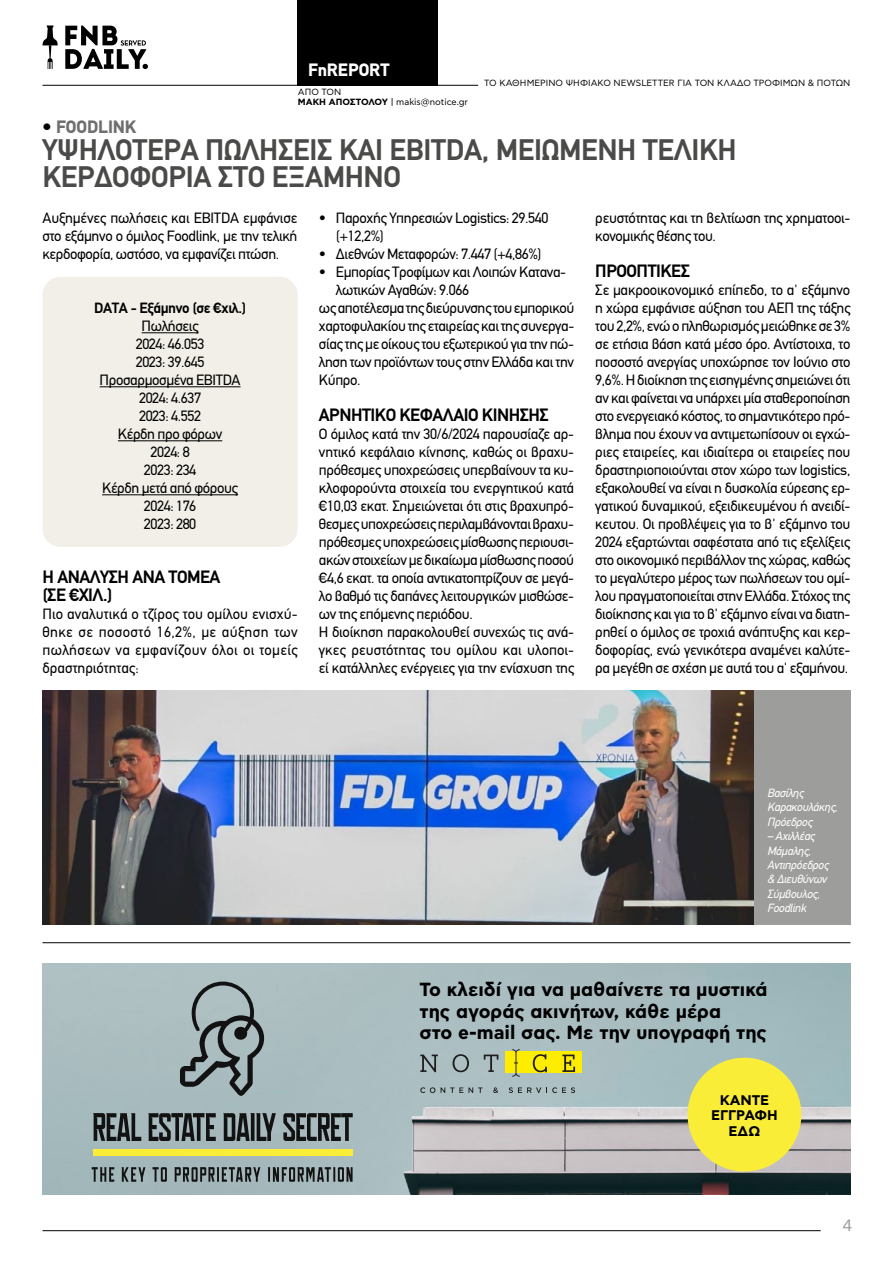
<style>
.page{position:relative;width:893px;height:1263px;background:#fff}
.page>*{position:absolute;margin:0;border:0;box-sizing:border-box;transform-origin:0 0}
.t1{font:700 30px/27px "PF Din Text";letter-spacing:-.01em;color:#4a4a49}
.t2{font:700 19.05px/21.8px "CF Asty Std";color:#000}
.t3{font:700 18px/18px "PF Din Text";letter-spacing:-.025em;color:#000}
.t4{font:900 18px "PF Din Text";letter-spacing:-.01em;color:#706f6f}
.t5{font:900 18px "PF Din Text";color:#fff}
.t6{font:16.5px "CF Asty Std";color:#9d9d9c}
.t7{font:15px/18px "PF Din Text";letter-spacing:-.025em;color:#000;text-align:justify}
.t8{font:700 15px "PF Din Text";letter-spacing:-.025em;color:#000}
.t9{font:700 13.95px/15.5px "CF Asty Std";color:#000;text-align:center}
.t10{font:italic 12px/14.4px "PF Din Text";letter-spacing:-.02em;color:#fff}
.t11{font:9px/10.5px "CF Asty Std";color:#000}
.s1{font-weight:700}
.s2{color:#000}
</style>
<div class="page">
<svg style="left:43px;top:26px;width:15px;height:43px"></svg>
<svg style="left:65px;top:26px;width:83px;height:43px"></svg>
<hr style="left:43px;top:85px;width:435px;height:1px;background:#000">
<hr style="left:43px;top:1230px;width:778px;height:1px;background:#000">
<div style="left:43px;top:277px;width:255px;height:270px;background:#f1efe7;border-radius:18px"></div>
<hr style="left:142px;top:332px;width:57px;height:1px;background:#000">
<hr style="left:100px;top:386px;width:141px;height:1px;background:#000">
<hr style="left:118px;top:440px;width:104px;height:1px;background:#000">
<hr style="left:102px;top:494px;width:136px;height:1px;background:#000">
<hr style="left:43px;top:942px;width:807px;height:1px;background:#000">
<div style="left:298px;top:0;width:140px;height:85px;background:#000"></div>
<img style="left:129px;top:964px;width:721px;height:231px">
<svg style="left:180px;top:981px;width:87px;height:115px;background:#879597"></svg>
<div style="left:93px;top:1149px;width:260px;height:7px;background:#faed38"></div>
<svg style="left:93px;top:1113px;width:260px;height:28px;background:#5a6466"></svg>
<svg style="left:92px;top:1167px;width:261px;height:15px;background:#687376"></svg>
<div style="left:505px;top:1051px;width:77px;height:22px;background:#ffed00"></div>
<svg style="left:420px;top:1054px;width:18px;height:18px"></svg>
<svg style="left:453px;top:1054px;width:16px;height:18px"></svg>
<svg style="left:484px;top:1054px;width:14px;height:18px"></svg>
<svg style="left:533px;top:1054px;width:14px;height:18px"></svg>
<svg style="left:562px;top:1054px;width:13px;height:18px"></svg>
<svg style="left:512px;top:1049px;width:8px;height:28px"></svg>
<svg style="left:420px;top:1087px;width:15px;height:6px"></svg>
<svg style="left:441px;top:1087px;width:41px;height:6px"></svg>
<svg style="left:493px;top:1087px;width:5px;height:6px"></svg>
<svg style="left:509px;top:1087px;width:66px;height:6px"></svg>
<div style="left:687px;top:1058px;width:114px;height:113px;background:#faed38;border-radius:50%"></div>
<img style="left:43px;top:691px;width:711px;height:234px">
<div style="left:754px;top:691px;width:96px;height:234px;background:#9d9d9c"></div>
<p class="t5" style="left:308px;top:59px;width:83px">FnREPORT</p>
<p class="t11" style="left:298px;top:87px;width:172px">ΑΠΌ ΤΟΝ<br><span class="s1">ΜΆΚΗ ΑΠΟΣΤΌΛΟΥ</span> | makis@notice.gr</p>
<p class="t11" style="left:484px;top:78px;width:368px">ΤΟ ΚΑΘΗΜΕΡΙΝΌ ΨΗΦΙΑΚΌ NEWSLETTER ΓΙΑ ΤΟΝ ΚΛΆΔΟ ΤΡΟΦΊ ΜΩΝ &amp; ΠΟΤΏΝ</p>
<p class="t4" style="left:43px;top:116px;width:95px"><span class="s2">•</span> FOODLINK</p>
<h1 class="t1" style="left:43px;top:136px;width:691px">ΥΨΗΛΌΤΕΡΑ ΠΩΛΉΣΕΙΣ ΚΑΙ EBITDA, ΜΕΙΩΜΈΝΗ ΤΕΛΙΚΉ<br>ΚΕΡΔΟΦΟΡΊΑ ΣΤΟ ΕΞΆΜΗΝΟ</h1>
<p class="t7" style="left:43px;top:209px;width:256px">Αυξημένες πωλήσεις και EBITDA εμφάνισε στο εξάμηνο ο όμιλος Foodlink, με την τελική κερδοφορία, ωστόσο, να εμφανίζει πτώση.</p>
<p class="t7" style="left:336px;top:209px;width:214px;text-indent:-17px">• Παροχής Υπηρεσιών Logistics: 29.540 (+12,2%)</p>
<p class="t7" style="left:319px;top:245px;width:224px">• Διεθνών Μεταφορών: 7.447 (+4,86%)</p>
<p class="t7" style="left:319px;top:263px;width:249px">• Εμπορίας Τροφίμων και Λοιπών Κατανα-</p>
<p class="t7" style="left:336px;top:281px;width:135px">λωτικών Αγαθών: 9.066</p>
<p class="t7" style="left:319px;top:299px;width:257px">ως αποτέλεσμα της διεύρυνσης του εμπορικού</p>
<p class="t7" style="left:319px;top:317px;width:257px">χαρτοφυλακίου της εταιρείας και της συνεργα-</p>
<p class="t7" style="left:319px;top:335px;width:257px">σίας της με οίκους του εξωτερικού για την πώ-</p>
<p class="t7" style="left:319px;top:353px;width:257px">ληση των προϊόντων τους στην Ελλάδα και την</p>
<p class="t7" style="left:319px;top:371px;width:43px">Κύπρο.</p>
<p class="t3" style="left:319px;top:406px;width:231px">ΑΡΝΗΤΙΚΟ ΚΕΦΑΛΑΙΟ ΚΙΝΗΣΗΣ</p>
<p class="t7" style="left:319px;top:425px;width:257px;text-align:left">O όμιλος κατά την 30/6/2024 παρουσίαζε αρ&shy;νητικό κεφάλαιο κίνησης, καθώς οι βραχυ&shy;πρόθεσμες υποχρεώσεις υπερβαίνουν τα κυ&shy;κλοφορούντα στοιχεία του ενεργητικού κατά €10,03 εκατ. Σημειώνεται ότι στις βραχυπρό&shy;θεσμες υποχρεώσεις περιλαμβάνονται βραχυ&shy;πρόθεσμες υποχρεώσεις μίσθωσης περιουσι&shy;ακών στοιχείων με δικαίωμα μίσθωσης ποσού €4,6 εκατ. τα οποία αντικατοπτρίζουν σε μεγά&shy;λο βαθμό τις δαπάνες λειτουργικών μισθώσε&shy;ων της επόμενης περιόδου.<br>Η διοίκηση παρακολουθεί συνεχώς τις ανά&shy;γκες ρευστότητας του ομίλου και υλοποι&shy;εί κατάλληλες ενέργειες για την ενίσχυση της</p>
<p class="t7" style="left:595px;top:209px;width:257px">ρευστότητας και τη βελτίωση της χρηματοοι&shy;κονομικής θέσης του.</p>
<p class="t3" style="left:595px;top:262px;width:96px">ΠΡΟΟΠΤΙΚΕΣ</p>
<p class="t7" style="left:595px;top:281px;width:257px">Σε μακροοικονομικό επίπεδο, το α' εξάμηνο η χώρα εμφάνισε αύξηση του ΑΕΠ της τάξης του 2,2%, ενώ ο πληθωρισμός μειώθηκε σε 3% σε ετήσια βάση κατά μέσο όρο. Αντίστοιχα, το ποσοστό ανεργίας υποχώρησε τον Ιούνιο στο 9,6%. Η διοίκηση της εισηγμένης σημειώνει ότι αν και φαίνεται να υπάρχει μία σταθεροποίηση στο ενεργειακό κόστος, το σημαντικότερο πρό&shy;βλημα που έχουν να αντιμετωπίσουν οι εγχώ&shy;ριες εταιρείες, και ιδιαίτερα οι εταιρείες που δραστηριοποιούνται στον χώρο των logistics, εξακολουθεί να είναι η δυσκολία εύρεσης ερ&shy;γατικού δυναμικού, εξειδικευμένου ή ανειδί&shy;κευτου. Οι προβλέψεις για το β' εξάμηνο του 2024 εξαρτώνται σαφέστατα από τις εξελίξεις στο οικονομικό περιβάλλον της χώρας, καθώς το μεγαλύτερο μέρος των πωλήσεων του ομί&shy;λου πραγματοποιείται στην Ελλάδα. Στόχος της διοίκησης και για το β' εξάμηνο είναι να διατη&shy;ρηθεί ο όμιλος σε τροχιά ανάπτυξης και κερ&shy;δοφορίας, ενώ γενικότερα αναμένει καλύτε&shy;ρα μεγέθη σε σχέση με αυτά του α' εξαμήνου.</p>
<p class="t8" style="left:94px;top:299px;width:153px">DATA - Εξάμηνο (σε €χιλ.)</p>
<p class="t7" style="left:100px;top:317px;width:142px;text-align:center">Πωλήσεις<br>2024: 46.053<br>2023: 39.645<br>Προσαρμοσμένα EBITDA<br>2024: 4.637<br>2023: 4.552<br>Κέρδη προ φόρων<br>2024: 8<br>2023: 234<br>Κέρδη μετά από φόρους<br>2024: 176<br>2023: 280</p>
<p class="t3" style="left:43px;top:568px;width:179px">Η ΑΝΑΛΥΣΗ ΑΝΑ ΤΟΜΕΑ (ΣΕ €ΧΙΛ.)</p>
<p class="t7" style="left:43px;top:605px;width:257px">Πιο αναλυτικά ο τζίρος του ομίλου ενισχύ&shy;θηκε σε ποσοστό 16,2%, με αύξηση των πωλήσεων να εμφανίζουν όλοι οι τομείς δραστηριότητας:</p>
<p class="t10" style="left:767px;top:786px;width:72px">Βασίλης<br>Καρακουλάκης,<br>Πρόεδρος</p>
<p class="t10" style="left:767px;top:829px;width:63px">– Αχιλλέας<br>Μάμαλης,<br>Αντιπρόεδρος &amp; Διευθύνων<br>Σύμβουλος,<br>Foodlink</p>
<p class="t2" style="left:420px;top:979px;width:349px">Το κλειδί για να μαθαίνετε τα μυστικά της αγοράς ακινήτων, κάθε μέρα<br>στο e-mail σας. Με την υπογραφή της</p>
<p class="t9" style="left:711px;top:1093px;width:66px">ΚΆΝΤΕ<br>ΕΓΓΡΑΦΉ<br>ΕΔΏ</p>
<p class="t6" style="left:842px;top:1216px;width:11px">4</p>
</div>
